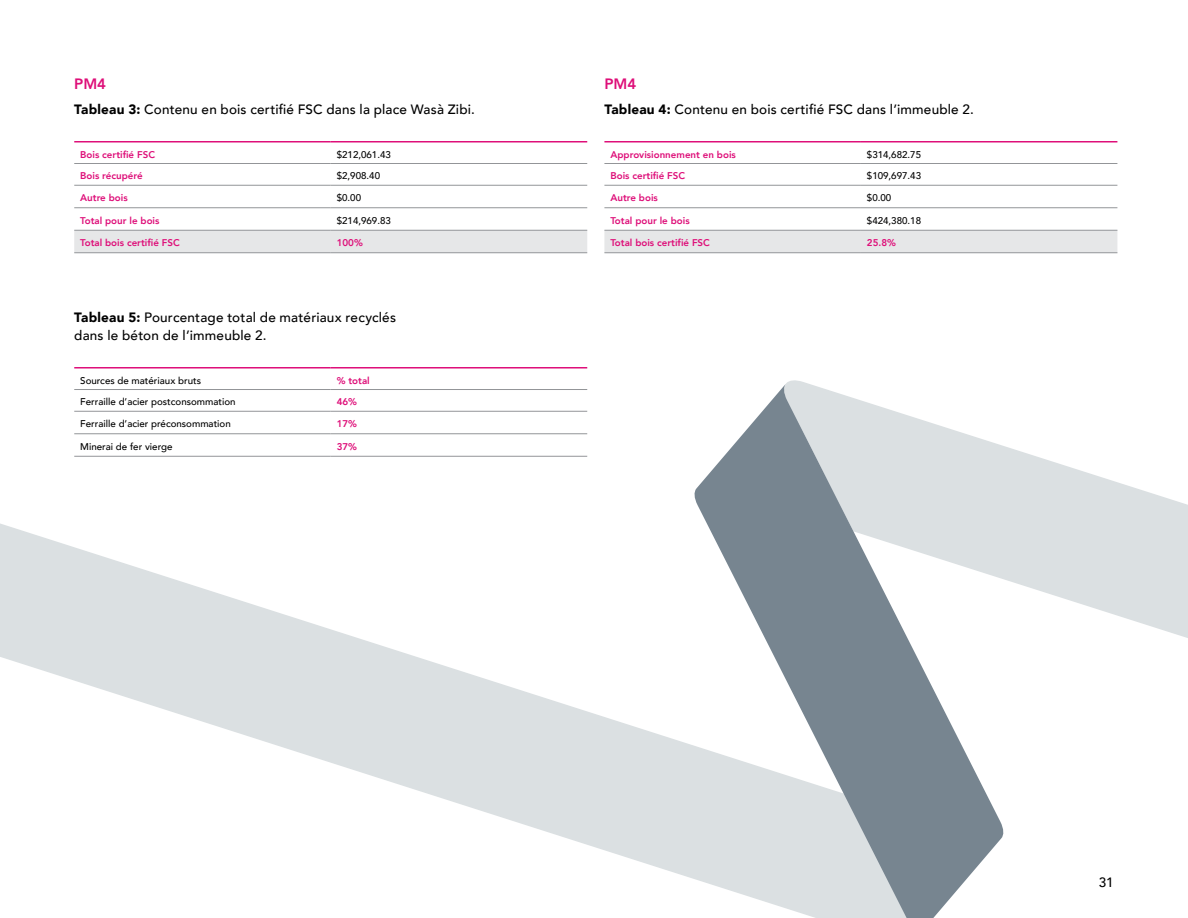
<style>
.page{position:relative;width:1188px;height:918px;background:#fff}
.page>*{position:absolute;margin:0;border:0;box-sizing:border-box;transform-origin:0 0}
.t1{font:800 15px "Avenir";color:#de0f79}
.t2{font:500 13.5px/18px "Avenir";letter-spacing:.015em;color:#000}
.t3{font:500 9.75px "Avenir";color:#000}
.t4{font:800 9.75px "Avenir";color:#de0f79}
.s1{font-weight:900}
</style>
<div class="page">
<div style="left:74px;top:231px;width:513px;height:21px;background:#e6e7e8"></div>
<hr style="left:74px;top:141px;width:257px;height:1px;background:#de0f79">
<hr style="left:331px;top:141px;width:256px;height:1px;background:#de0f79">
<hr style="left:74px;top:163px;width:257px;height:1px;background:#939598">
<hr style="left:331px;top:163px;width:256px;height:1px;background:#939598">
<hr style="left:74px;top:185px;width:257px;height:1px;background:#939598">
<hr style="left:331px;top:185px;width:256px;height:1px;background:#939598">
<hr style="left:74px;top:207px;width:257px;height:1px;background:#939598">
<hr style="left:331px;top:207px;width:256px;height:1px;background:#939598">
<hr style="left:74px;top:230px;width:257px;height:1px;background:#939598">
<hr style="left:331px;top:230px;width:256px;height:1px;background:#939598">
<hr style="left:74px;top:252px;width:257px;height:1px;background:#939598">
<hr style="left:331px;top:252px;width:256px;height:1px;background:#939598">
<hr style="left:74px;top:367px;width:257px;height:2px;background:#de0f79">
<hr style="left:331px;top:367px;width:256px;height:2px;background:#de0f79">
<hr style="left:74px;top:389px;width:257px;height:1px;background:#939598">
<hr style="left:331px;top:389px;width:256px;height:1px;background:#939598">
<hr style="left:74px;top:411px;width:257px;height:1px;background:#939598">
<hr style="left:331px;top:411px;width:256px;height:1px;background:#939598">
<hr style="left:74px;top:433px;width:257px;height:1px;background:#939598">
<hr style="left:331px;top:433px;width:256px;height:1px;background:#939598">
<div style="left:604px;top:231px;width:513px;height:21px;background:#e6e7e8"></div>
<hr style="left:604px;top:141px;width:257px;height:1px;background:#de0f79">
<hr style="left:861px;top:141px;width:256px;height:1px;background:#de0f79">
<hr style="left:604px;top:163px;width:257px;height:1px;background:#939598">
<hr style="left:861px;top:163px;width:256px;height:1px;background:#939598">
<hr style="left:604px;top:185px;width:257px;height:1px;background:#939598">
<hr style="left:861px;top:185px;width:256px;height:1px;background:#939598">
<hr style="left:604px;top:207px;width:257px;height:1px;background:#939598">
<hr style="left:861px;top:207px;width:256px;height:1px;background:#939598">
<hr style="left:604px;top:230px;width:257px;height:1px;background:#939598">
<hr style="left:861px;top:230px;width:256px;height:1px;background:#939598">
<hr style="left:604px;top:252px;width:257px;height:1px;background:#939598">
<hr style="left:861px;top:252px;width:256px;height:1px;background:#939598">
<svg style="left:0;top:455px;width:694px;height:424px"></svg>
<svg style="left:787px;top:380px;width:401px;height:258px;fill:#dbe0e2"></svg>
<svg style="left:694px;top:383px;width:310px;height:535px"></svg>
<h1 class="t1" style="left:74px;top:72px;width:33px">PM4</h1>
<h2 class="t2" style="left:74px;top:100px;width:402px"><span class="s1">Tableau 3:</span> Contenu en bois certifié FSC dans la place Wasà Zibi.</h2>
<p class="t4" style="left:80px;top:147px;width:76px">Bois certifié FSC</p>
<p class="t3" style="left:337px;top:146px;width:56px">$212,061.43</p>
<p class="t4" style="left:80px;top:168px;width:64px">Bois récupéré</p>
<p class="t3" style="left:337px;top:167px;width:45px">$2,908.40</p>
<p class="t4" style="left:80px;top:190px;width:49px">Autre bois</p>
<p class="t3" style="left:337px;top:189px;width:26px">$0.00</p>
<p class="t4" style="left:80px;top:213px;width:81px">Total pour le bois</p>
<p class="t3" style="left:337px;top:212px;width:56px">$214,969.83</p>
<p class="t4" style="left:80px;top:235px;width:101px">Total bois certifié FSC</p>
<p class="t4" style="left:337px;top:235px;width:28px">100%</p>
<h2 class="t2" style="left:74px;top:308px;width:323px"><span class="s1">Tableau 5:</span> Pourcentage total de matériaux recyclés dans le béton de l’immeuble 2.</h2>
<p class="t3" style="left:80px;top:372px;width:122px">Sources de matériaux bruts</p>
<p class="t4" style="left:337px;top:373px;width:35px">% total</p>
<p class="t3" style="left:80px;top:393px;width:157px">Ferraille d’acier postconsommation</p>
<p class="t4" style="left:337px;top:394px;width:22px">46%</p>
<p class="t3" style="left:80px;top:415px;width:152px">Ferraille d’acier préconsommation</p>
<p class="t4" style="left:337px;top:416px;width:22px">17%</p>
<p class="t3" style="left:80px;top:438px;width:94px">Minerai de fer vierge</p>
<p class="t4" style="left:337px;top:439px;width:22px">37%</p>
<h1 class="t1" style="left:604px;top:72px;width:33px">PM4</h1>
<h2 class="t2" style="left:604px;top:100px;width:371px"><span class="s1">Tableau 4:</span> Contenu en bois certifié FSC dans l’immeuble 2.</h2>
<p class="t4" style="left:610px;top:147px;width:127px">Approvisionnement en bois</p>
<p class="t3" style="left:867px;top:146px;width:56px">$314,682.75</p>
<p class="t4" style="left:610px;top:168px;width:76px">Bois certifié FSC</p>
<p class="t3" style="left:867px;top:167px;width:56px">$109,697.43</p>
<p class="t4" style="left:610px;top:190px;width:49px">Autre bois</p>
<p class="t3" style="left:867px;top:189px;width:26px">$0.00</p>
<p class="t4" style="left:610px;top:213px;width:81px">Total pour le bois</p>
<p class="t3" style="left:867px;top:212px;width:56px">$424,380.18</p>
<p class="t4" style="left:610px;top:235px;width:101px">Total bois certifié FSC</p>
<p class="t4" style="left:867px;top:235px;width:31px">25.8%</p>
<h2 class="t2" style="left:1099px;top:873px;width:16px">31</h2>
</div>
